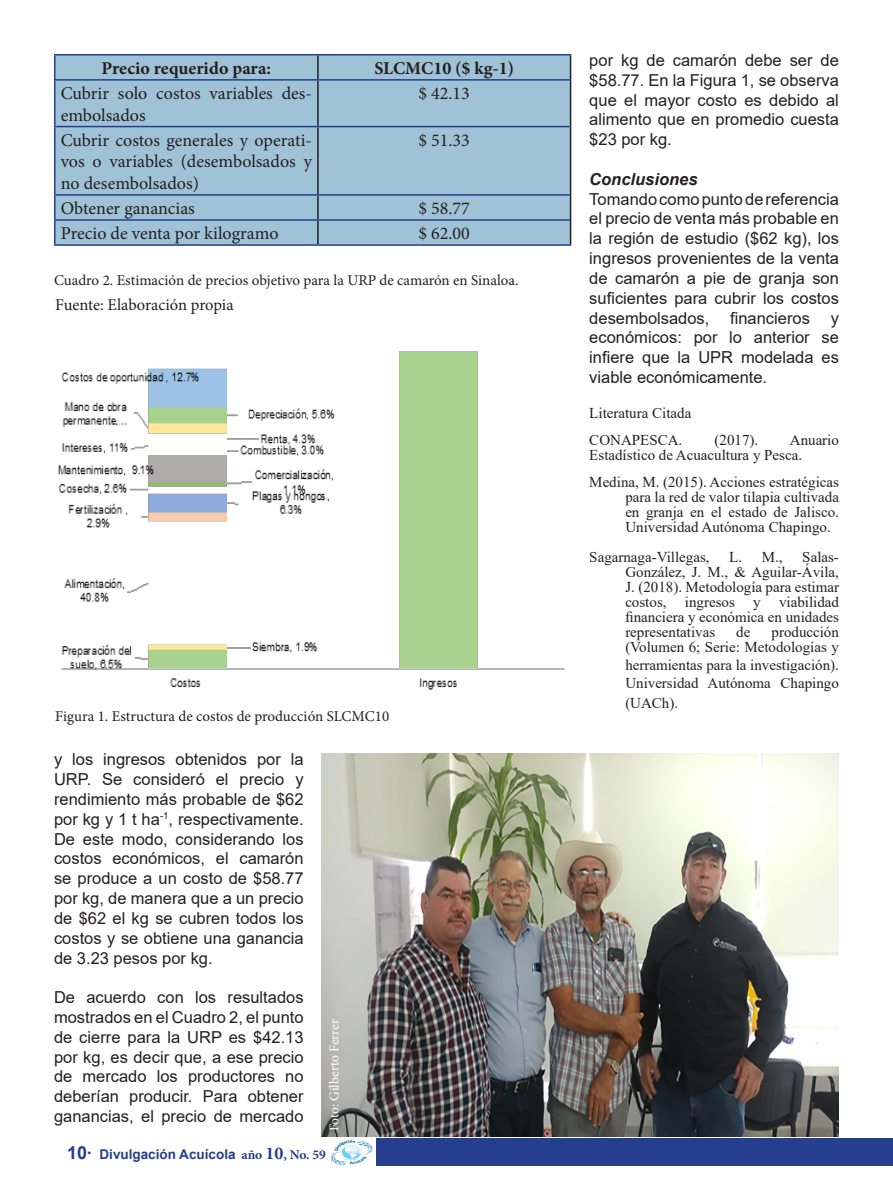
<style>
.page{position:relative;width:893px;height:1191px;background:#fff}
.page>*{position:absolute;margin:0;border:0;box-sizing:border-box;transform-origin:0 0}
.t1{font:18px/21.6px "Minion Pro";color:#231f20}
.t2{font:700 18px "Minion Pro";color:#231f20}
.t3{font:16.5px/19.8px "Arial";color:#231f20;text-align:justify}
.t4{font:16.5px "Minion Pro";letter-spacing:-.005em;color:#231f20}
.t5{font:italic 700 16.5px "Arial";color:#231f20}
.t6{font:15px/15px "Times New Roman";color:#231f20}
.t7{font:15px "Minion Pro";color:#231f20}
.t8{font:700 13.5px "Arial";color:#253f8e}
.t9{font:13.5px "Minion Pro";letter-spacing:-.005em;color:#fff}
.s1{font-size:18px}
.s2{font-family:"Minion Pro"}
.s3{font-family:"Minion Pro";font-size:18px}
</style>
<div class="page">
<div style="left:376px;top:1138px;width:517px;height:27px;background:#253f8e"></div>
<img style="left:330px;top:1139px;width:43px;height:27px">
<img style="left:58px;top:351px;width:507px;height:339px">
<div style="left:56px;top:56px;width:514px;height:188px;background:#9fc2d6"></div>
<hr style="left:54px;top:56px;width:2px;height:23px;background:#253f8e">
<hr style="left:54px;top:81px;width:2px;height:45px;background:#253f8e">
<hr style="left:54px;top:127px;width:2px;height:67px;background:#253f8e">
<hr style="left:54px;top:196px;width:2px;height:23px;background:#253f8e">
<hr style="left:54px;top:221px;width:2px;height:23px;background:#253f8e">
<hr style="left:54px;top:54px;width:264px;height:2px;background:#253f8e">
<hr style="left:318px;top:54px;width:253px;height:2px;background:#253f8e">
<hr style="left:317px;top:56px;width:2px;height:23px;background:#231f20">
<svg style="left:570px;top:56px;width:1px;height:24px"></svg>
<hr style="left:317px;top:81px;width:2px;height:45px;background:#231f20">
<hr style="left:570px;top:80px;width:1px;height:47px;background:#231f20">
<hr style="left:317px;top:127px;width:2px;height:67px;background:#231f20">
<hr style="left:570px;top:127px;width:1px;height:68px;background:#231f20">
<hr style="left:317px;top:196px;width:2px;height:23px;background:#231f20">
<hr style="left:317px;top:221px;width:2px;height:23px;background:#231f20">
<svg style="left:570px;top:195px;width:1px;height:49px"></svg>
<hr style="left:54px;top:79px;width:264px;height:2px;background:#253f8e">
<hr style="left:318px;top:79px;width:252px;height:2px;background:#253f8e">
<hr style="left:54px;top:126px;width:264px;height:1px;background:#253f8e">
<hr style="left:318px;top:126px;width:252px;height:1px;background:#253f8e">
<hr style="left:54px;top:194px;width:264px;height:2px;background:#253f8e">
<hr style="left:318px;top:194px;width:252px;height:2px;background:#253f8e">
<hr style="left:54px;top:219px;width:264px;height:2px;background:#253f8e">
<hr style="left:318px;top:219px;width:252px;height:2px;background:#253f8e">
<hr style="left:54px;top:244px;width:264px;height:2px;background:#253f8e">
<hr style="left:318px;top:244px;width:253px;height:2px;background:#253f8e">
<img style="left:322px;top:753px;width:517px;height:383px">
<p class="t2" style="left:102px;top:55px;width:171px">Precio requerido para:</p>
<p class="t2" style="left:374px;top:55px;width:141px">SLCMC10 ($ kg-1)</p>
<p class="t1" style="left:61px;top:82px;width:253px">Cubrir solo costos variables des&shy;embolsados</p>
<p class="t1" style="left:419px;top:82px;width:53px">$ 42.13</p>
<p class="t1" style="left:61px;top:129px;width:253px;text-align:justify">Cubrir costos generales y operati&shy;vos o variables (desembolsados y no desembolsados)</p>
<p class="t1" style="left:419px;top:129px;width:53px">$ 51.33</p>
<p class="t1" style="left:61px;top:197px;width:136px">Obtener ganancias</p>
<p class="t1" style="left:419px;top:197px;width:53px">$ 58.77</p>
<p class="t1" style="left:61px;top:223px;width:219px">Precio de venta por kilogramo</p>
<p class="t1" style="left:419px;top:223px;width:53px">$ 62.00</p>
<p class="t7" style="left:54px;top:270px;width:466px">Cuadro 2. Estimación de precios objetivo para la URP de camarón en Sinaloa.</p>
<p class="t4" style="left:55px;top:293px;width:180px">Fuente: Elaboración propia</p>
<p class="t7" style="left:55px;top:706px;width:335px">Figura 1. Estructura de costos de producción SLCMC10</p>
<p class="t3" style="left:54px;top:749px;width:251px">y los ingresos obtenidos por la URP. Se consideró el precio y rendimiento más probable de $62 por kg y 1 t ha<sup>-1</sup>, respectivamente.<br>De este modo, considerando los costos económicos, el camarón se produce a un costo de $58.77 por kg, de manera que a un precio de $62 el kg se cubren todos los costos y se obtiene una ganancia de 3.23 pesos por kg.</p>
<p class="t3" style="left:54px;top:987px;width:251px">De acuerdo con los resultados mostrados en el Cuadro 2, el punto de cierre para la URP es $42.13 por kg, es decir que, a ese precio de mercado los productores no deberían producir. Para obtener ganancias, el precio de mercado</p>
<p class="t9" style="left:325px;top:1131px;width:114px;rotate:-90deg">Foto: Gilberto Ferrer</p>
<p class="t8" style="left:67px;top:1144px;width:260px"><span class="s1">10</span><sup>.</sup> Divulgación Acuícola <span class="s2">año</span> <span class="s3">10</span><span class="s2">, No. 59</span></p>
<p class="t3" style="left:589px;top:50px;width:251px">por kg de camarón debe ser de $58.77. En la Figura 1, se observa que el mayor costo es debido al alimento que en promedio cuesta $23 por kg.</p>
<p class="t5" style="left:589px;top:168px;width:110px">Conclusiones</p>
<p class="t3" style="left:589px;top:189px;width:251px">Tomando como punto de referencia el precio de venta más probable en la región de estudio ($62 kg), los ingresos provenientes de la venta de camarón a pie de granja son suficientes para cubrir los costos desembolsados,</p>
<p class="t3" style="left:730px;top:308px;width:81px">financieros</p>
<p class="t3" style="left:589px;top:308px;width:251px;text-indent:241px">y económicos: por lo anterior se infiere que la UPR modelada es viable económicamente.</p>
<p class="t6" style="left:589px;top:405px;width:104px">Literatura Citada</p>
<p class="t6" style="left:589px;top:432px;width:94px">CONAPESCA.</p>
<p class="t6" style="left:715px;top:432px;width:45px">(2017).</p>
<p class="t6" style="left:589px;top:432px;width:251px;text-indent:200px">Anuario<br>Estadístico de Acuacultura y Pesca.</p>
<p class="t6" style="left:625px;top:474px;width:215px;text-align:justify;text-indent:-36px">Medina, M. (2015). Acciones estratégicas para la red de valor tilapia cultivada en granja en el estado de Jalisco.<br>Universidad Autónoma Chapingo.</p>
<p class="t6" style="left:589px;top:549px;width:122px">Sagarnaga-Villegas,</p>
<p class="t6" style="left:729px;top:549px;width:55px">L. M.,</p>
<p class="t6" style="left:625px;top:549px;width:215px;text-align:justify;text-indent:177px">Salas-González, J. M., &amp; Aguilar-Ávila, J. (2018). Metodología para estimar costos, ingresos y viabilidad financiera y económica en unidades representativas</p>
<p class="t6" style="left:625px;top:624px;width:215px;text-align:right">producción<br>(Volumen 6; Serie: Metodologías y</p>
<p class="t6" style="left:625px;top:655px;width:215px;line-height:18px">herramientas para la investigación).<br>Universidad Autónoma Chapingo</p>
<p class="t6" style="left:625px;top:694px;width:54px">(UACh).</p>
<p class="t6" style="left:736px;top:624px;width:16px">de</p>
</div>
